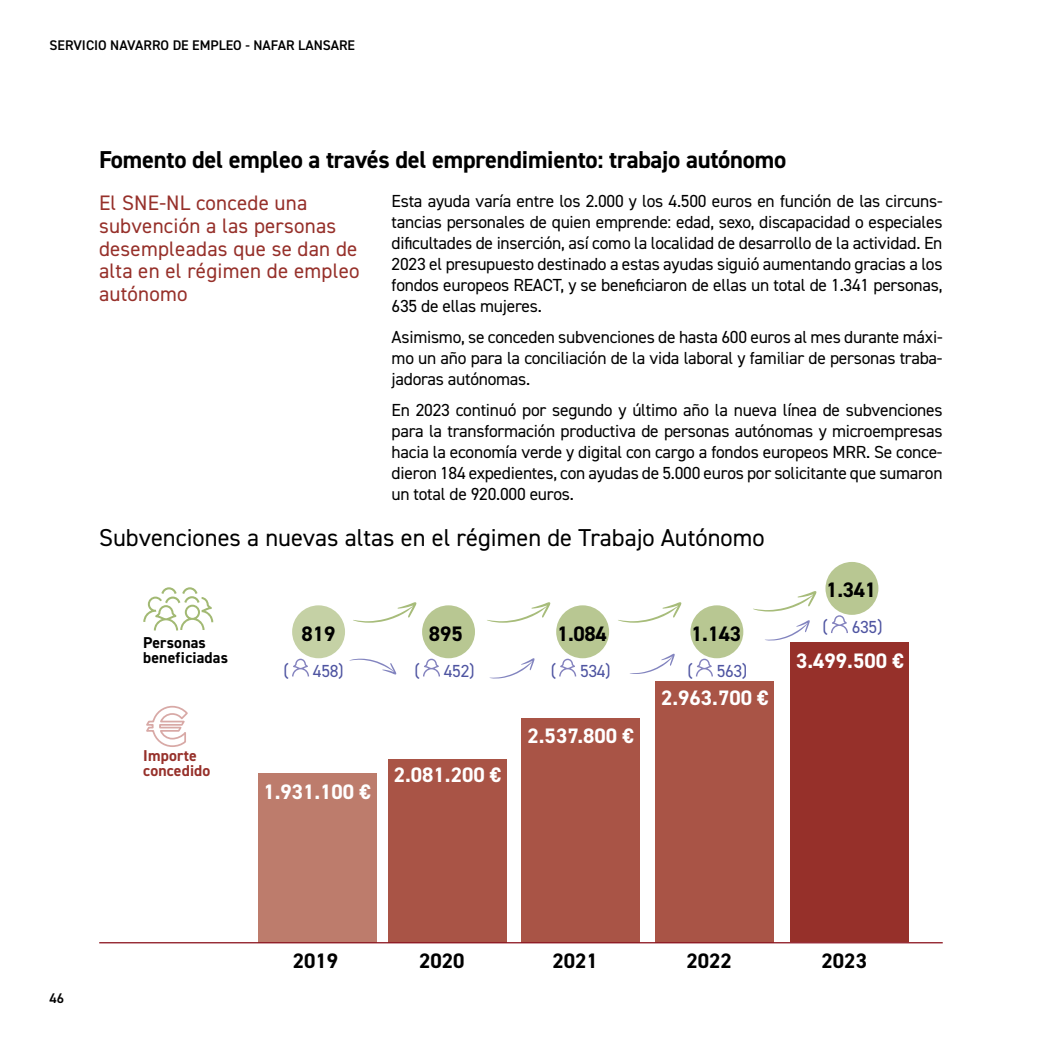
<style>
.page{position:relative;width:1042px;height:1042px;background:#fff}
.page>*{position:absolute;margin:0;border:0;box-sizing:border-box;transform-origin:0 0}
.t1{font:700 24.5px "DIN2014";letter-spacing:-.01em;color:#000}
.t2{font:24.5px "DIN2014";color:#000}
.t3{font:21px/22.8px "DIN2014";letter-spacing:.01em;color:#96302a}
.t4{font:700 21px "DIN2014";color:#fff}
.t5{font:700 21px "DIN2014";color:#000}
.t6{font:17.5px/21px "DIN2014";letter-spacing:-.015em;color:#000;text-align:justify}
.t7{font:17.5px "DIN2014";letter-spacing:-.02em;color:#4e54a1}
.t8{font:700 15.75px/15.8px "DIN2014";letter-spacing:.01em;color:#000}
.t9{font:700 15.75px/15.8px "DIN2014";letter-spacing:.01em;color:#96302a}
.t10{font:600 14px "DIN2014";color:#000}
</style>
<div class="page">
<div style="left:258px;top:773px;width:118px;height:169px;background:#bd7c6c"></div>
<div style="left:388px;top:759px;width:118px;height:183px;background:#a95446"></div>
<div style="left:521px;top:718px;width:119px;height:224px;background:#a95446"></div>
<div style="left:656px;top:681px;width:118px;height:261px;background:#a95446"></div>
<div style="left:791px;top:642px;width:118px;height:300px;background:#96302a"></div>
<div style="left:292px;top:605px;width:53px;height:53px;background:#c5d1a5;border-radius:50%"></div>
<div style="left:422px;top:605px;width:53px;height:53px;background:#b8c792;border-radius:50%"></div>
<div style="left:556px;top:605px;width:53px;height:53px;background:#b8c792;border-radius:50%"></div>
<div style="left:690px;top:605px;width:53px;height:53px;background:#b8c792;border-radius:50%"></div>
<div style="left:825px;top:562px;width:53px;height:53px;background:#b8c792;border-radius:50%"></div>
<svg style="left:143px;top:587px;width:70px;height:43px"></svg>
<svg style="left:146px;top:705px;width:42px;height:42px"></svg>
<svg style="left:349px;top:658px;width:47px;height:16px"></svg>
<svg style="left:489px;top:658px;width:46px;height:21px"></svg>
<svg style="left:630px;top:653px;width:45px;height:21px"></svg>
<svg style="left:765px;top:620px;width:45px;height:21px"></svg>
<svg style="left:353px;top:602px;width:63px;height:21px"></svg>
<svg style="left:487px;top:602px;width:63px;height:21px"></svg>
<svg style="left:618px;top:602px;width:63px;height:21px"></svg>
<svg style="left:753px;top:591px;width:63px;height:20px"></svg>
<svg style="left:292px;top:659px;width:17px;height:17px"></svg>
<svg style="left:423px;top:659px;width:17px;height:17px"></svg>
<svg style="left:559px;top:659px;width:17px;height:17px"></svg>
<svg style="left:696px;top:659px;width:17px;height:17px"></svg>
<svg style="left:831px;top:615px;width:17px;height:18px"></svg>
<hr style="left:99px;top:942px;width:844px;height:1px;background:#8d1822">
<p class="t10" style="left:50px;top:36px;width:307px">SERVICIO NAVARRO DE EMPLEO - NAFAR LANSARE</p>
<h1 class="t1" style="left:99px;top:143px;width:689px">Fomento del empleo a través del emprendimiento: trabajo autónomo</h1>
<p class="t3" style="left:99px;top:191px;width:262px">El SNE-NL concede una subvención a las personas desempleadas que se dan de alta en el régimen de empleo autónomo</p>
<p class="t6" style="left:392px;top:190px;width:552px">Esta ayuda varía entre los 2.000 y los 4.500 euros en función de las circuns&shy;tancias personales de quien emprende: edad, sexo, discapacidad o especiales dificultades de inserción, así como la localidad de desarrollo de la actividad. En 2023 el presupuesto destinado a estas ayudas siguió aumentando gracias a los fondos europeos REACT, y se beneficiaron de ellas un total de 1.341 personas, 635 de ellas mujeres.</p>
<p class="t6" style="left:392px;top:326px;width:552px">Asimismo, se conceden subvenciones de hasta 600 euros al mes durante máxi&shy;mo un año para la conciliación de la vida laboral y familiar de personas traba&shy;jadoras autónomas.</p>
<p class="t6" style="left:392px;top:399px;width:552px">En 2023 continuó por segundo y último año la nueva línea de subvenciones para la transformación productiva de personas autónomas y microempresas hacia la economía verde y digital con cargo a fondos europeos MRR. Se conce&shy;dieron 184 expedientes, con ayudas de 5.000 euros por solicitante que sumaron un total de 920.000 euros.</p>
<h1 class="t2" style="left:99px;top:522px;width:667px">Subvenciones a nuevas altas en el régimen de Trabajo Autónomo</h1>
<p class="t8" style="left:143px;top:634px;width:86px">Personas beneficiadas</p>
<p class="t9" style="left:143px;top:747px;width:69px">Importe concedido</p>
<p class="t5" style="left:301px;top:620px;width:36px">819</p>
<p class="t5" style="left:429px;top:620px;width:36px">895</p>
<p class="t5" style="left:557px;top:620px;width:51px">1.084</p>
<p class="t5" style="left:691px;top:620px;width:51px">1.143</p>
<p class="t7" style="left:284px;top:660px;width:7px">(</p>
<p class="t7" style="left:313px;top:660px;width:32px">458)</p>
<p class="t7" style="left:414px;top:660px;width:7px">(</p>
<p class="t7" style="left:444px;top:660px;width:32px">452)</p>
<p class="t7" style="left:551px;top:660px;width:7px">(</p>
<p class="t7" style="left:580px;top:660px;width:32px">534)</p>
<p class="t7" style="left:687px;top:660px;width:7px">(</p>
<p class="t7" style="left:717px;top:660px;width:32px">563)</p>
<p class="t4" style="left:263px;top:777px;width:109px">1.931.100 €</p>
<p class="t4" style="left:394px;top:760px;width:109px">2.081.200 €</p>
<p class="t4" style="left:527px;top:722px;width:108px">2.537.800 €</p>
<p class="t4" style="left:661px;top:683px;width:109px">2.963.700 €</p>
<p class="t5" style="left:826px;top:576px;width:51px">1.341</p>
<p class="t7" style="left:822px;top:616px;width:7px">(</p>
<p class="t7" style="left:852px;top:616px;width:32px">635)</p>
<p class="t4" style="left:796px;top:646px;width:109px">3.499.500 €</p>
<p class="t10" style="left:50px;top:989px;width:16px">46</p>
<p class="t5" style="left:293px;top:946px;width:47px">2019</p>
<p class="t5" style="left:419px;top:946px;width:47px">2020</p>
<p class="t5" style="left:552px;top:946px;width:47px">2021</p>
<p class="t5" style="left:686px;top:946px;width:47px">2022</p>
<p class="t5" style="left:821px;top:946px;width:47px">2023</p>
</div>
